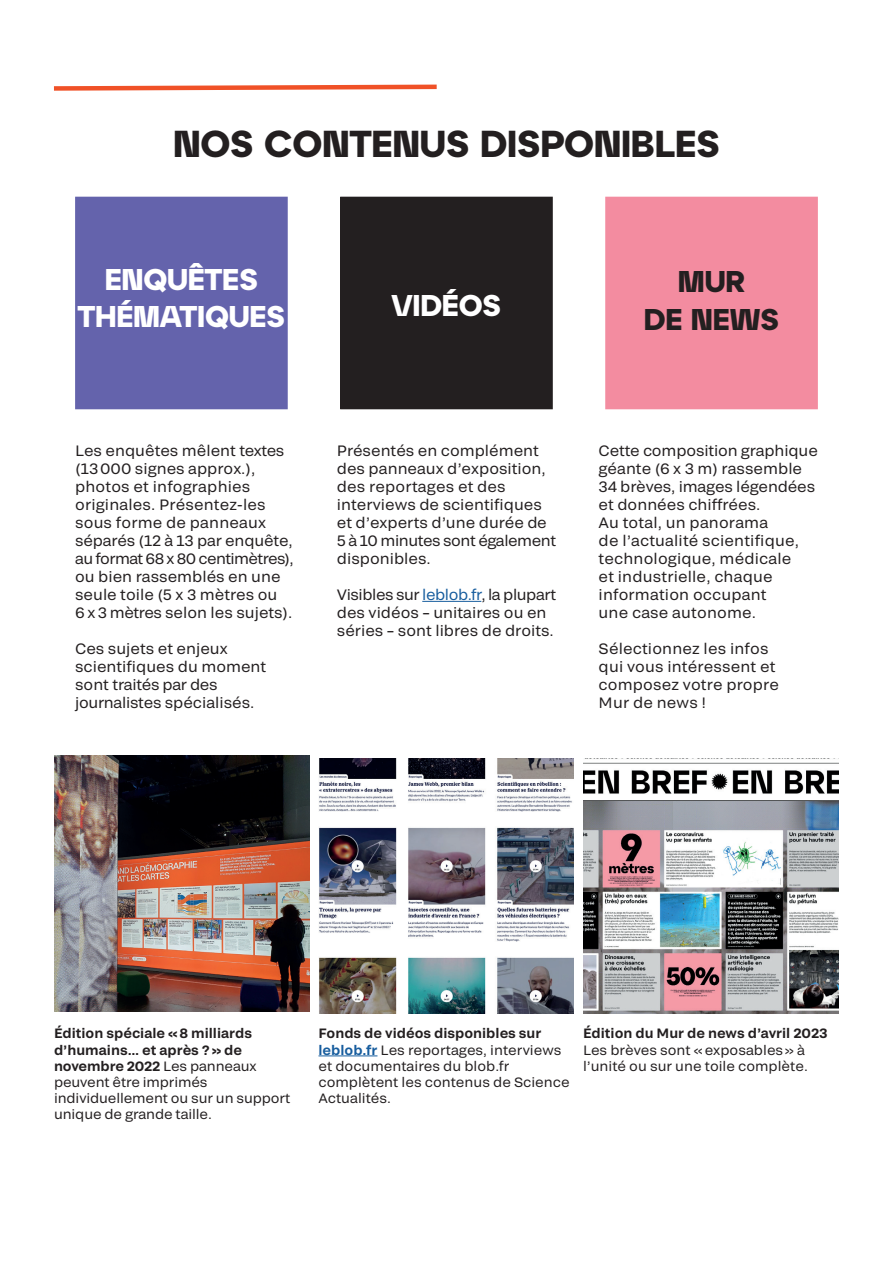
<style>
.page{position:relative;width:893px;height:1263px;background:#fff}
.page>*{position:absolute;margin:0;border:0;box-sizing:border-box;transform-origin:0 0}
.t1{font:700 37.5px "Atyp Display";letter-spacing:-.01em;color:#231f20}
.t2{font:700 30px/37.5px "Atyp Display";letter-spacing:-.01em;color:#fff;text-align:center}
.t3{font:700 30px/37.5px "Atyp Display";letter-spacing:-.01em;color:#231f20;text-align:center}
.t4{font:15px/18px "Grtsk";color:#231f20}
.t5{font:13.5px/16.2px "Grtsk";color:#231f20}
.t6{font:600 13.5px "Grtsk";color:#231f20}
.s1{color:#175d9e}
.s2{font-weight:600}
.s3{font-weight:600;color:#175d9e}
</style>
<div class="page">
<div style="left:341px;top:197px;width:211px;height:212px;background:#231f20"></div>
<div style="left:340px;top:197px;width:213px;height:212px;border:2px solid #231f20"></div>
<div style="left:605px;top:197px;width:213px;height:212px;background:#f38ca0;border:2px solid #f38ca0"></div>
<div style="left:75px;top:197px;width:213px;height:212px;background:#6463ac;border:2px solid #6463ac"></div>
<svg style="left:54px;top:84px;width:383px;height:7px"></svg>
<hr style="left:422px;top:601px;width:59px;height:1px;background:#175d9e">
<img style="left:584px;top:762px;width:255px;height:252px">
<img style="left:55px;top:756px;width:255px;height:255px">
<img style="left:319px;top:759px;width:255px;height:255px">
<hr style="left:318px;top:1056px;width:59px;height:1px;background:#175d9e">
<h1 class="t1" style="left:173px;top:114px;width:548px">NOS CONTENUS DISPONIBLES</h1>
<h2 class="t2" style="left:77px;top:259px;width:209px">ENQUÊTES<br>THÉMATIQUES</h2>
<h2 class="t3" style="left:644px;top:261px;width:137px">MUR<br>DE NEWS</h2>
<h2 class="t2" style="left:392px;top:285px;width:111px">VIDÉOS</h2>
<p class="t4" style="left:75px;top:441px;width:220px">Les enquêtes mêlent textes (13000 signes approx.), photos et infographies originales. Présentez-les sous forme de panneaux séparés (12 à 13 par enquête, au format 68 x 80 centimètres), ou bien rassemblés en une seule toile (5 x 3 mètres ou<br>6 x 3 mètres selon les sujets).</p>
<p class="t4" style="left:75px;top:639px;width:193px">Ces sujets et enjeux scientifiques du moment sont traités par des journalistes spécialisés.</p>
<p class="t4" style="left:337px;top:441px;width:221px">Présentés en complément des panneaux d’exposition, des reportages et des interviews de scientifiques et d’experts d’une durée de<br>5 à 10 minutes sont également disponibles.</p>
<p class="t4" style="left:337px;top:585px;width:221px">Visibles sur <span class="s1">leblob.fr</span>, la plupart des vidéos – unitaires ou en séries – sont libres de droits.</p>
<p class="t4" style="left:599px;top:441px;width:221px">Cette composition graphique géante (6 x 3 m) rassemble<br>34 brèves, images légendées et données chiffrées.<br>Au total, un panorama<br>de l’actualité scientifique, technologique, médicale<br>et industrielle, chaque information occupant<br>une case autonome.</p>
<p class="t4" style="left:599px;top:639px;width:182px">Sélectionnez les infos qui vous intéressent et composez votre propre<br>Mur de news !</p>
<p class="t5" style="left:54px;top:1025px;width:238px"><span class="s2">Édition spéciale «8 milliards d’humains... et après ?» de novembre 2022</span> Les panneaux peuvent être imprimés individuellement ou sur un support unique de grande taille.</p>
<p class="t5" style="left:318px;top:1025px;width:253px"><span class="s2">Fonds de vidéos disponibles sur </span><span class="s3">leblob.fr</span> Les reportages, interviews et documentaires du blob.fr complètent les contenus de Science<br>Actualités.</p>
<p class="t6" style="left:583px;top:1025px;width:246px">Édition du Mur de news d’avril 2023</p>
<p class="t5" style="left:583px;top:1041px;width:226px;line-height:16.8px">Les brèves sont «exposables» à l’unité ou sur une toile complète.</p>
</div>
